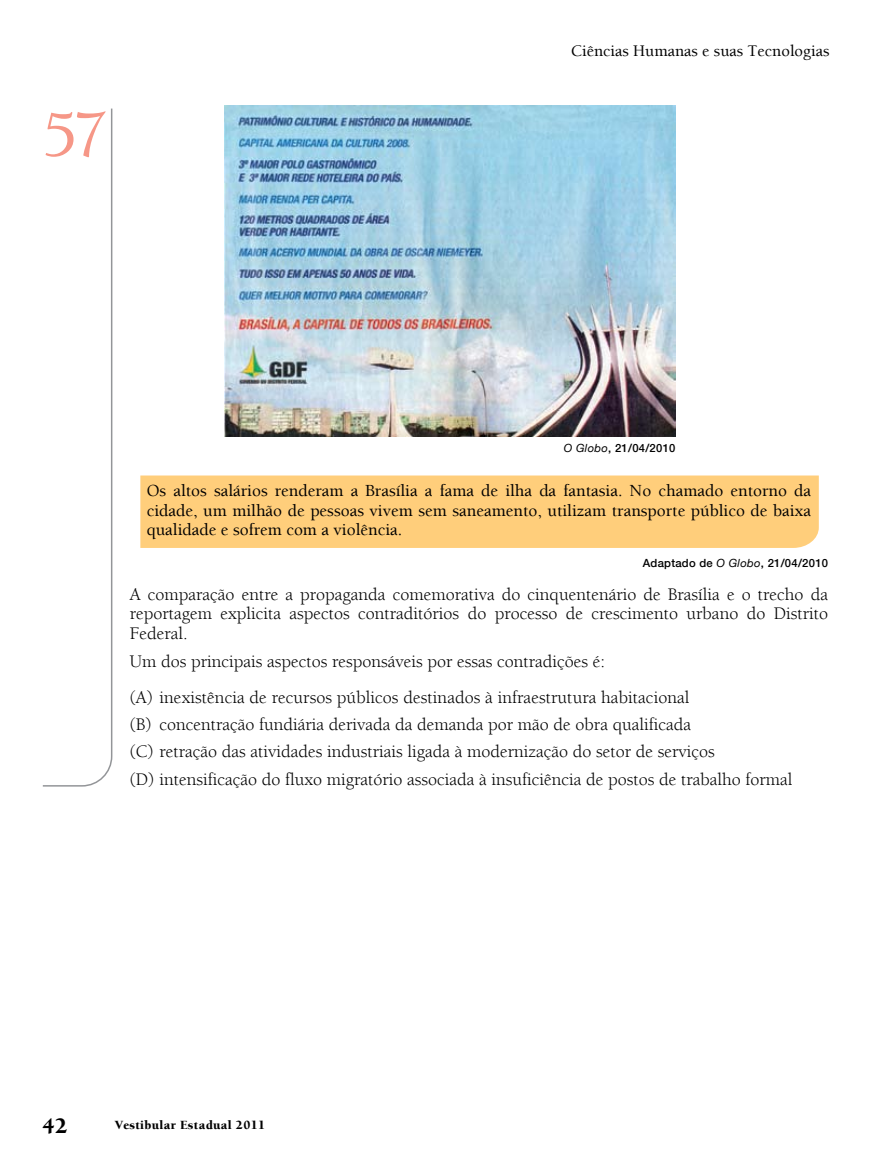
<style>
.page{position:relative;width:872px;height:1170px;background:#fff}
.page>*{position:absolute;margin:0;border:0;box-sizing:border-box;transform-origin:0 0}
.t1{font:500 67.5px "Berkeley";color:#f69787}
.t2{font:900 22.5px "Berkeley";color:#000}
.t3{font:18px/19.5px "Berkeley";color:#000}
.t4{font:500 17.25px/19.5px "Berkeley";color:#000;text-align:justify}
.t5{font:500 16.5px "Berkeley";color:#000}
.t6{font:900 12.75px "Berkeley";letter-spacing:.025em;color:#000}
.t7{font:500 11.25px "Helvetica Neue";letter-spacing:.025em;color:#000}
.s1{font-weight:400;font-style:italic}
</style>
<div class="page">
<div style="left:140px;top:475px;width:679px;height:73px;background:#ffce7b"></div>
<svg style="left:42px;top:108px;width:71px;height:679px"></svg>
<img style="left:224px;top:105px;width:452px;height:331px">
<h1 class="t1" style="left:43px;top:99px;width:67px">57</h1>
<p class="t5" style="left:571px;top:42px;width:260px">Ciências Humanas e suas Tecnologias</p>
<p class="t7" style="left:564px;top:441px;width:113px"><span class="s1">O Globo</span>, 21/04/2010</p>
<p class="t4" style="left:147px;top:481px;width:666px">Os altos salários renderam a Brasília a fama de ilha da fantasia. No chamado entorno da cidade, um milhão de pessoas vivem sem saneamento, utilizam transporte público de baixa qualidade e sofrem com a violência.</p>
<p class="t7" style="left:642px;top:556px;width:187px">Adaptado de <span class="s1">O Globo</span>, 21/04/2010</p>
<p class="t3" style="left:130px;top:584px;width:700px;text-align:justify">A comparação entre a propaganda comemorativa do cinquentenário de Brasília e o trecho da reportagem explicita aspectos contraditórios do processo de crescimento urbano do Distrito Federal.</p>
<p class="t3" style="left:130px;top:643px;width:561px;line-height:35.8px">Um dos principais aspectos responsáveis por essas contradições é:<br>(A) inexistência de recursos públicos destinados à infraestrutura habitacional</p>
<p class="t3" style="left:130px;top:710px;width:664px;line-height:27.5px">(B) concentração fundiária derivada da demanda por mão de obra qualificada<br>(C) retração das atividades industriais ligada à modernização do setor de serviços<br>(D) intensificação do fluxo migratório associada à insuficiência de postos de trabalho formal</p>
<p class="t2" style="left:43px;top:1113px;width:27px">42</p>
<p class="t6" style="left:115px;top:1118px;width:152px">Vestibular Estadual 2011</p>
</div>
